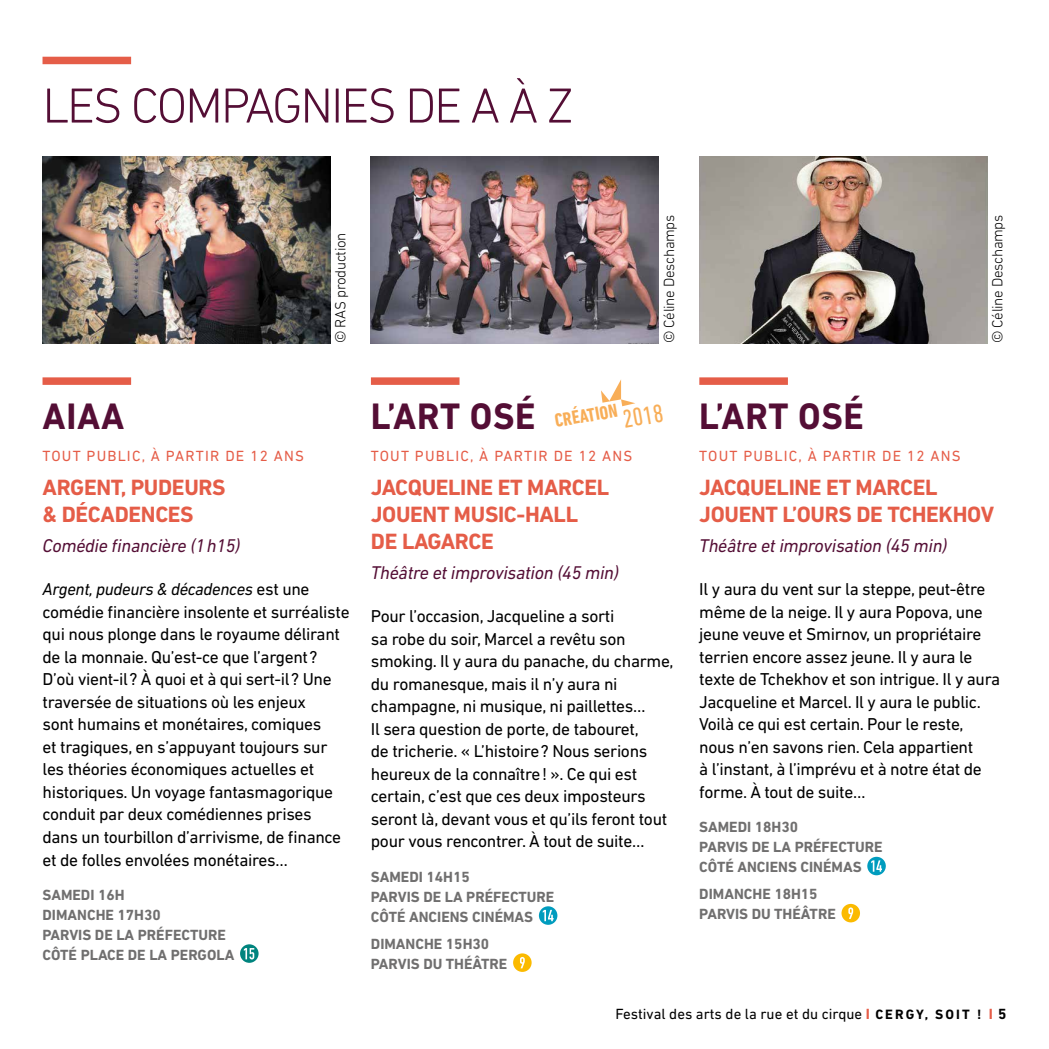
<style>
.page{position:relative;width:1049px;height:1049px;background:#fff}
.page>*{position:absolute;margin:0;border:0;box-sizing:border-box;transform-origin:0 0}
.t1{font:300 50px "DIN Next LT Pro";letter-spacing:-.04em;color:#540e35}
.t2{font:700 37.5px "DIN Next LT Pro";letter-spacing:.02em;color:#540e35;scale:.96 1}
.t3{font:condensed 26px "DIN Next LT Pro";color:#f8ae58}
.t4{font:700 22.5px/27px "DIN Next LT Pro";letter-spacing:-.015em;color:#e55d48}
.t5{font:700 condensed 19.25px "DIN Next LT Pro";color:#f8ae58}
.t6{font:italic 18.75px "DIN Next LT Pro";letter-spacing:-.015em;color:#540e35}
.t7{font:17.5px/22.5px "DIN Next LT Pro";letter-spacing:-.02em;color:#000}
.t8{font:700 15px/20px "DIN Next LT Pro";color:#706f6f}
.t9{font:15px "DIN Next LT Pro";letter-spacing:.08em;color:#e55d48}
.t10{font:15px "DIN Next LT Pro";color:#000}
.t11{font:300 15px "DIN Next LT Pro";letter-spacing:-.02em;color:#000}
.s1{font-style:italic}
.s2{font-weight:700;color:#e55d48}
.s3{font-weight:700;font-size:13.75px}
.s4{font-weight:700}
</style>
<div class="page">
<img style="left:43px;top:156px;width:287px;height:187px">
<img style="left:371px;top:156px;width:288px;height:187px">
<img style="left:699px;top:156px;width:288px;height:187px">
<svg style="left:239px;top:943px;width:21px;height:21px"></svg>
<div style="left:238px;top:942px;width:23px;height:23px;border:2px solid #fff;border-radius:50%"></div>
<svg style="left:244px;top:948px;width:10px;height:11px"></svg>
<svg style="left:538px;top:905px;width:20px;height:21px"></svg>
<div style="left:537px;top:904px;width:22px;height:23px;border:2px solid #fff;border-radius:50%"></div>
<svg style="left:543px;top:910px;width:11px;height:11px"></svg>
<svg style="left:512px;top:952px;width:21px;height:21px"></svg>
<div style="left:511px;top:951px;width:23px;height:23px;border:2px solid #fff;border-radius:50%"></div>
<svg style="left:520px;top:957px;width:5px;height:11px"></svg>
<svg style="left:866px;top:856px;width:21px;height:20px"></svg>
<div style="left:865px;top:855px;width:23px;height:22px;border:2px solid #fff;border-radius:50%"></div>
<svg style="left:871px;top:860px;width:11px;height:12px"></svg>
<svg style="left:840px;top:903px;width:21px;height:20px"></svg>
<div style="left:839px;top:902px;width:23px;height:22px;border:2px solid #fff;border-radius:50%"></div>
<svg style="left:848px;top:907px;width:5px;height:12px"></svg>
<div style="left:43px;top:377px;width:88px;height:8px;background:#e55d48"></div>
<div style="left:371px;top:377px;width:88px;height:8px;background:#e55d48"></div>
<div style="left:699px;top:377px;width:89px;height:8px;background:#e55d48"></div>
<svg style="left:601px;top:379px;width:34px;height:28px"></svg>
<div style="left:43px;top:57px;width:88px;height:7px;background:#e55d48"></div>
<h1 class="t1" style="left:43px;top:77px;width:532px">LES COMPAGNIES DE A À Z</h1>
<p class="t11" style="left:332px;top:343px;width:112px;rotate:-90deg">© RAS production</p>
<p class="t11" style="left:660px;top:343px;width:130px;rotate:-90deg">© Céline Deschamps</p>
<p class="t11" style="left:989px;top:343px;width:130px;rotate:-90deg">© Céline Deschamps</p>
<h2 class="t2" style="left:43px;top:394px;width:87px">AIAA</h2>
<p class="t9" style="left:43px;top:447px;width:263px">TOUT PUBLIC, À PARTIR DE 12 ANS</p>
<p class="t4" style="left:43px;top:474px;width:185px">ARGENT, PUDEURS &amp; DÉCADENCES</p>
<p class="t6" style="left:43px;top:534px;width:199px">Comédie financière (1h15)</p>
<p class="t7" style="left:43px;top:578px;width:309px"><span class="s1">Argent, pudeurs &amp; décadences</span> est une comédie financière insolente et surréaliste qui nous plonge dans le royaume délirant de la monnaie. Qu’est-ce que l’argent?<br>D’où vient-il? À quoi et à qui sert-il? Une traversée de situations où les enjeux<br>sont humains et monétaires, comiques<br>et tragiques, en s’appuyant toujours sur les théories économiques actuelles et historiques. Un voyage fantasmagorique conduit par deux comédiennes prises dans un tourbillon d’arrivisme, de finance et de folles envolées monétaires…</p>
<p class="t8" style="left:43px;top:884px;width:193px">SAMEDI 16H<br>DIMANCHE 17H30<br>PARVIS DE LA PRÉFECTURE<br>CÔTÉ PLACE DE LA PERGOLA</p>
<h2 class="t2" style="left:371px;top:394px;width:173px">L’ART OSÉ</h2>
<p class="t9" style="left:371px;top:447px;width:263px">TOUT PUBLIC, À PARTIR DE 12 ANS</p>
<p class="t4" style="left:371px;top:474px;width:240px">JACQUELINE ET MARCEL<br>JOUENT MUSIC-HALL<br>DE LAGARCE</p>
<p class="t6" style="left:371px;top:561px;width:250px">Théâtre et improvisation (45 min)</p>
<p class="t7" style="left:371px;top:605px;width:304px">Pour l’occasion, Jacqueline a sorti<br>sa robe du soir, Marcel a revêtu son smoking. Il y aura du panache, du charme, du romanesque, mais il n’y aura ni champagne, ni musique, ni paillettes…<br>Il sera question de porte, de tabouret,<br>de tricherie. « L’histoire? Nous serions heureux de la connaître! ». Ce qui est certain, c’est que ces deux imposteurs seront là, devant vous et qu’ils feront tout pour vous rencontrer. À tout de suite…</p>
<p class="t8" style="left:371px;top:866px;width:185px">SAMEDI 14H15<br>PARVIS DE LA PRÉFECTURE<br>CÔTÉ ANCIENS CINÉMAS</p>
<p class="t8" style="left:371px;top:933px;width:138px">DIMANCHE 15H30<br>PARVIS DU THÉÂTRE</p>
<p class="t5" style="left:553px;top:410px;width:65px;rotate:-10deg">CRÉATION</p>
<h3 class="t3" style="left:620px;top:405px;width:42px;rotate:-10deg">2018</h3>
<h2 class="t2" style="left:699px;top:394px;width:173px">L’ART OSÉ</h2>
<p class="t9" style="left:699px;top:447px;width:263px">TOUT PUBLIC, À PARTIR DE 12 ANS</p>
<p class="t4" style="left:699px;top:474px;width:296px">JACQUELINE ET MARCEL<br>JOUENT L’OURS DE TCHEKHOV</p>
<p class="t6" style="left:699px;top:534px;width:250px">Théâtre et improvisation (45 min)</p>
<p class="t7" style="left:699px;top:578px;width:302px">Il y aura du vent sur la steppe, peut-être même de la neige. Il y aura Popova, une jeune veuve et Smirnov, un propriétaire terrien encore assez jeune. Il y aura le texte de Tchekhov et son intrigue. Il y aura Jacqueline et Marcel. Il y aura le public.<br>Voilà ce qui est certain. Pour le reste, nous n’en savons rien. Cela appartient<br>à l’instant, à l’imprévu et à notre état de forme. À tout de suite…</p>
<p class="t8" style="left:699px;top:817px;width:185px">SAMEDI 18H30<br>PARVIS DE LA PRÉFECTURE<br>CÔTÉ ANCIENS CINÉMAS</p>
<p class="t8" style="left:699px;top:884px;width:138px">DIMANCHE 18H15<br>PARVIS DU THÉÂTRE</p>
<p class="t10" style="left:615px;top:1005px;width:392px">Festival des arts de la rue et du cirque <span class="s2">I</span> <span class="s3">CERGY, SOIT !</span> <span class="s2">I</span> <span class="s4">5</span></p>
</div>
